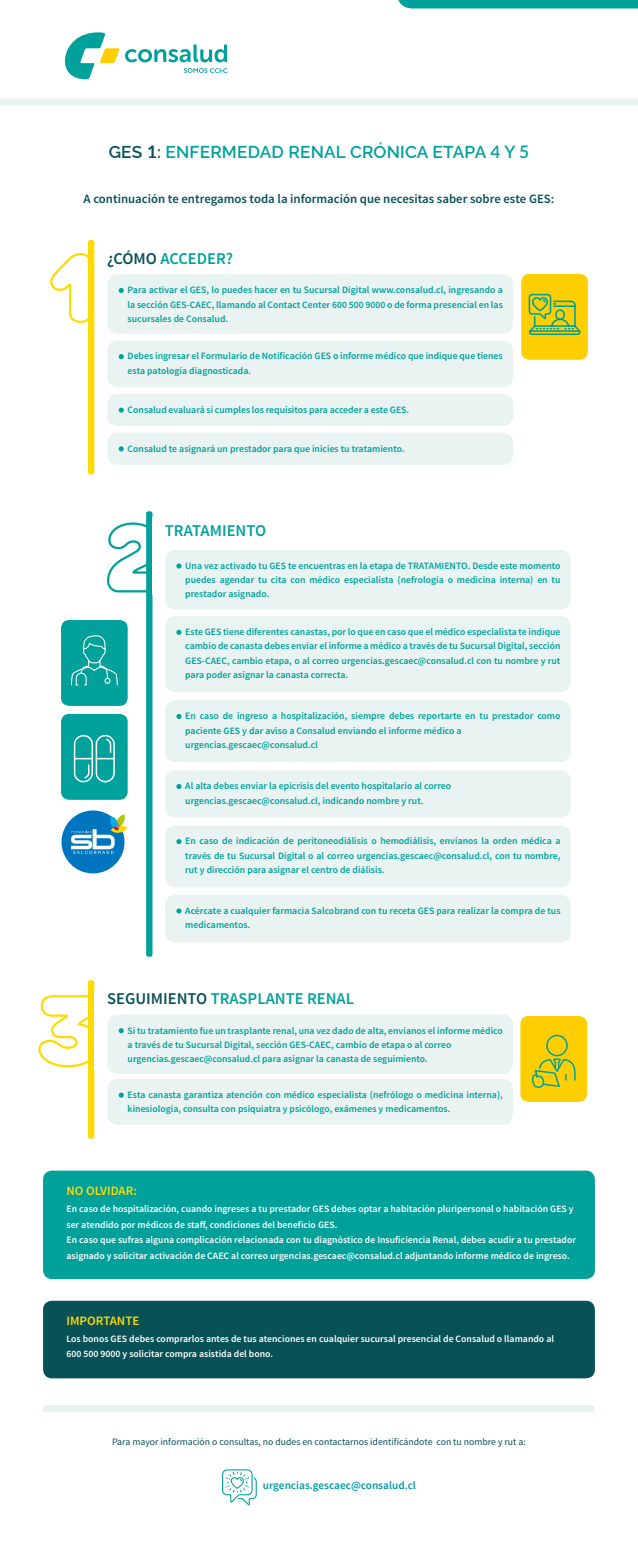
<style>
.page{position:relative;width:638px;height:1552px;background:#fff}
.page>*{position:absolute;margin:0;border:0;box-sizing:border-box;transform-origin:0 0}
.t1{font:600 17.25px "Raleway";letter-spacing:.01em;color:#00a19b}
.t2{font:600 16.5px "Source Sans Pro";color:#00a19b}
.t3{font:600 12.83px "Source Sans Pro";color:#ffda00}
.t4{font:600 12.75px "Source Sans Pro";color:#085156}
.t5{font:600 11.25px "Source Sans Pro";color:#009ba2}
.t6{font:600 9.75px/14.2px "Source Sans Pro";color:#00a19b}
.t7{font:600 9.75px/15.8px "Source Sans Pro";color:#fff}
.t8{font:9.75px "Source Sans Pro";color:#085156}
.s1{color:#085156}
.s2{font-family:"Lato";font-weight:700;color:#085156}
.s3{font-family:"Lato"}
</style>
<div class="page">
<svg style="left:64px;top:32px;width:163px;height:47px"></svg>
<div style="left:0;top:99px;width:638px;height:6px;background:#e8f3f2"></div>
<svg style="left:398px;top:0;width:240px;height:9px;background:#12a7a2"></svg>
<div style="left:107px;top:274px;width:406px;height:60px;background:#e8f3f2;border-radius:11px"></div>
<div style="left:107px;top:340px;width:406px;height:47px;background:#e8f3f2;border-radius:11px"></div>
<div style="left:107px;top:394px;width:406px;height:32px;background:#e8f3f2;border-radius:11px"></div>
<div style="left:107px;top:433px;width:406px;height:32px;background:#e8f3f2;border-radius:11px"></div>
<svg style="left:119px;top:288px;width:5px;height:5px"></svg>
<svg style="left:119px;top:354px;width:5px;height:5px"></svg>
<svg style="left:119px;top:408px;width:5px;height:5px"></svg>
<svg style="left:119px;top:446px;width:5px;height:5px"></svg>
<svg style="left:50px;top:253px;width:38px;height:70px"></svg>
<div style="left:88px;top:240px;width:6px;height:234px;background:#ffda00;border-radius:2px"></div>
<div style="left:521px;top:274px;width:67px;height:86px;background:#ffce00;border-radius:8px"></div>
<svg style="left:528px;top:293px;width:53px;height:42px"></svg>
<div style="left:146px;top:511px;width:6px;height:446px;background:#00a19b;border-radius:2px"></div>
<svg style="left:107px;top:521px;width:40px;height:73px"></svg>
<div style="left:165px;top:550px;width:406px;height:59px;background:#e8f3f2;border-radius:11px"></div>
<div style="left:165px;top:616px;width:406px;height:76px;background:#e8f3f2;border-radius:11px"></div>
<svg style="left:176px;top:563px;width:5px;height:6px"></svg>
<svg style="left:176px;top:630px;width:5px;height:5px"></svg>
<div style="left:165px;top:700px;width:406px;height:62px;background:#e8f3f2;border-radius:11px"></div>
<div style="left:165px;top:770px;width:406px;height:47px;background:#e8f3f2;border-radius:11px"></div>
<div style="left:165px;top:825px;width:406px;height:62px;background:#e8f3f2;border-radius:11px"></div>
<div style="left:165px;top:895px;width:406px;height:47px;background:#e8f3f2;border-radius:11px"></div>
<svg style="left:176px;top:714px;width:5px;height:5px"></svg>
<svg style="left:176px;top:784px;width:5px;height:5px"></svg>
<svg style="left:176px;top:839px;width:5px;height:5px"></svg>
<svg style="left:176px;top:908px;width:5px;height:6px"></svg>
<div style="left:61px;top:620px;width:67px;height:86px;background:#00a19b;border-radius:8px"></div>
<svg style="left:70px;top:635px;width:48px;height:51px"></svg>
<svg style="left:38px;top:995px;width:50px;height:73px"></svg>
<div style="left:107px;top:1015px;width:406px;height:59px;background:#e8f3f2;border-radius:11px"></div>
<div style="left:107px;top:1079px;width:406px;height:46px;background:#e8f3f2;border-radius:11px"></div>
<svg style="left:119px;top:1028px;width:5px;height:5px"></svg>
<svg style="left:119px;top:1093px;width:5px;height:5px"></svg>
<div style="left:88px;top:980px;width:6px;height:159px;background:#ffda00;border-radius:2px"></div>
<div style="left:61px;top:714px;width:67px;height:86px;background:#00a19b;border-radius:8px"></div>
<svg style="left:74px;top:734px;width:41px;height:49px"></svg>
<div style="left:61px;top:810px;width:63px;height:63px;background:#0075bf;border-radius:50%"></div>
<svg style="left:71px;top:814px;width:56px;height:40px"></svg>
<div style="left:43px;top:1301px;width:552px;height:77px;background:#085156;border-radius:9px"></div>
<div style="left:43px;top:1171px;width:552px;height:108px;background:#00a19b;border-radius:9px"></div>
<div style="left:43px;top:1405px;width:552px;height:7px;background:#e8f3f2;border-radius:2px"></div>
<svg style="left:222px;top:1469px;width:35px;height:36px"></svg>
<div style="left:520px;top:1016px;width:67px;height:86px;background:#ffce00;border-radius:8px"></div>
<svg style="left:531px;top:1034px;width:45px;height:54px"></svg>
<h1 class="t1" style="left:109px;top:138px;width:422px"><span class="s1">GES</span> <span class="s2">1</span><span class="s1">:</span> ENFERMEDAD RENAL CRÓNICA ETAPA <span class="s3">4 Y 5</span></h1>
<h3 class="t4" style="left:84px;top:190px;width:472px">A continuación te entregamos toda la información que necesitas saber sobre este GES:</h3>
<h2 class="t2" style="left:107px;top:248px;width:127px"><span class="s1">¿CÓMO</span> ACCEDER?</h2>
<p class="t6" style="left:128px;top:283px;width:377px;text-align:justify">Para activar el GES, lo puedes hacer en tu Sucursal Digital www.consalud.cl, ingresando a la sección GES-CAEC, llamando al Contact Center 600 500 9000 o de forma presencial en las sucursales de Consalud.</p>
<p class="t6" style="left:128px;top:349px;width:377px">Debes ingresar el Formulario de Notificación GES o informe médico que indique que tienes esta patología diagnosticada.</p>
<p class="t6" style="left:128px;top:403px;width:283px">Consalud evaluará si cumples los requisitos para acceder a este GES.</p>
<p class="t6" style="left:128px;top:442px;width:279px">Consalud te asignará un prestador para que inicies tu tratamiento.</p>
<h2 class="t2" style="left:165px;top:520px;width:103px">TRATAMIENTO</h2>
<p class="t6" style="left:185px;top:559px;width:377px;text-align:justify">Una vez activado tu GES te encuentras en la etapa de TRATAMIENTO. Desde este momento puedes agendar tu cita con médico especialista (nefrología o medicina interna) en tu prestador asignado.</p>
<p class="t6" style="left:185px;top:625px;width:377px;text-align:justify">Este GES tiene diferentes canastas, por lo que en caso que el médico especialista te indique cambio de canasta debes enviar el informe a médico a través de tu Sucursal Digital, sección GES-CAEC, cambio etapa, o al correo urgencias.gescaec@consalud.cl con tu nombre y rut para poder asignar la canasta correcta.</p>
<p class="t6" style="left:185px;top:709px;width:377px">En caso de ingreso a hospitalización, siempre debes reportarte en tu prestador como paciente GES y dar aviso a Consalud enviando el informe médico a urgencias.gescaec@consalud.cl</p>
<p class="t6" style="left:185px;top:779px;width:267px">Al alta debes enviar la epicrisis del evento hospitalario al correo urgencias.gescaec@consalud.cl, indicando nombre y rut.</p>
<p class="t6" style="left:185px;top:834px;width:377px;text-align:justify">En caso de indicación de peritoneodiálisis o hemodiálisis, envíanos la orden médica a través de tu Sucursal Digital o al correo urgencias.gescaec@consalud.cl, con tu nombre, rut y dirección para asignar el centro de diálisis.</p>
<p class="t6" style="left:185px;top:904px;width:377px">Acércate a cualquier farmacia Salcobrand con tu receta GES para realizar la compra de tus medicamentos.</p>
<h2 class="t2" style="left:107px;top:988px;width:248px"><span class="s1">SEGUIMIENTO</span> TRASPLANTE RENAL</h2>
<p class="t6" style="left:128px;top:1023px;width:377px">Si tu tratamiento fue un trasplante renal, una vez dado de alta, envíanos el informe médico a través de tu Sucursal Digital, sección GES-CAEC, cambio de etapa o al correo urgencias.gescaec@consalud.cl para asignar la canasta de seguimiento.</p>
<p class="t6" style="left:128px;top:1088px;width:377px">Esta canasta garantiza atención con médico especialista (nefrólogo o medicina interna), kinesiología, consulta con psiquiatra y psicólogo, exámenes y medicamentos.</p>
<h3 class="t3" style="left:66px;top:1182px;width:72px">NO OLVIDAR:</h3>
<p class="t7" style="left:66px;top:1201px;width:511px">En caso de hospitalización, cuando ingreses a tu prestador GES debes optar a habitación pluripersonal o habitación GES y ser atendido por médicos de staff, condiciones del beneficio GES.<br>En caso que sufras alguna complicación relacionada con tu diagnóstico de Insuficiencia Renal, debes acudir a tu prestador asignado y solicitar activación de CAEC al correo urgencias.gescaec@consalud.cl adjuntando informe médico de ingreso.</p>
<h3 class="t3" style="left:66px;top:1312px;width:74px">IMPORTANTE</h3>
<p class="t7" style="left:66px;top:1331px;width:489px">Los bonos GES debes comprarlos antes de tus atenciones en cualquier sucursal presencial de Consalud o llamando al<br>600 500 9000 y solicitar compra asistida del bono.</p>
<p class="t8" style="left:112px;top:1435px;width:415px">Para mayor información o consultas, no dudes en contactarnos identificándote con tu nombre y rut a:</p>
<p class="t5" style="left:263px;top:1479px;width:154px">urgencias.gescaec@consalud.cl</p>
</div>
